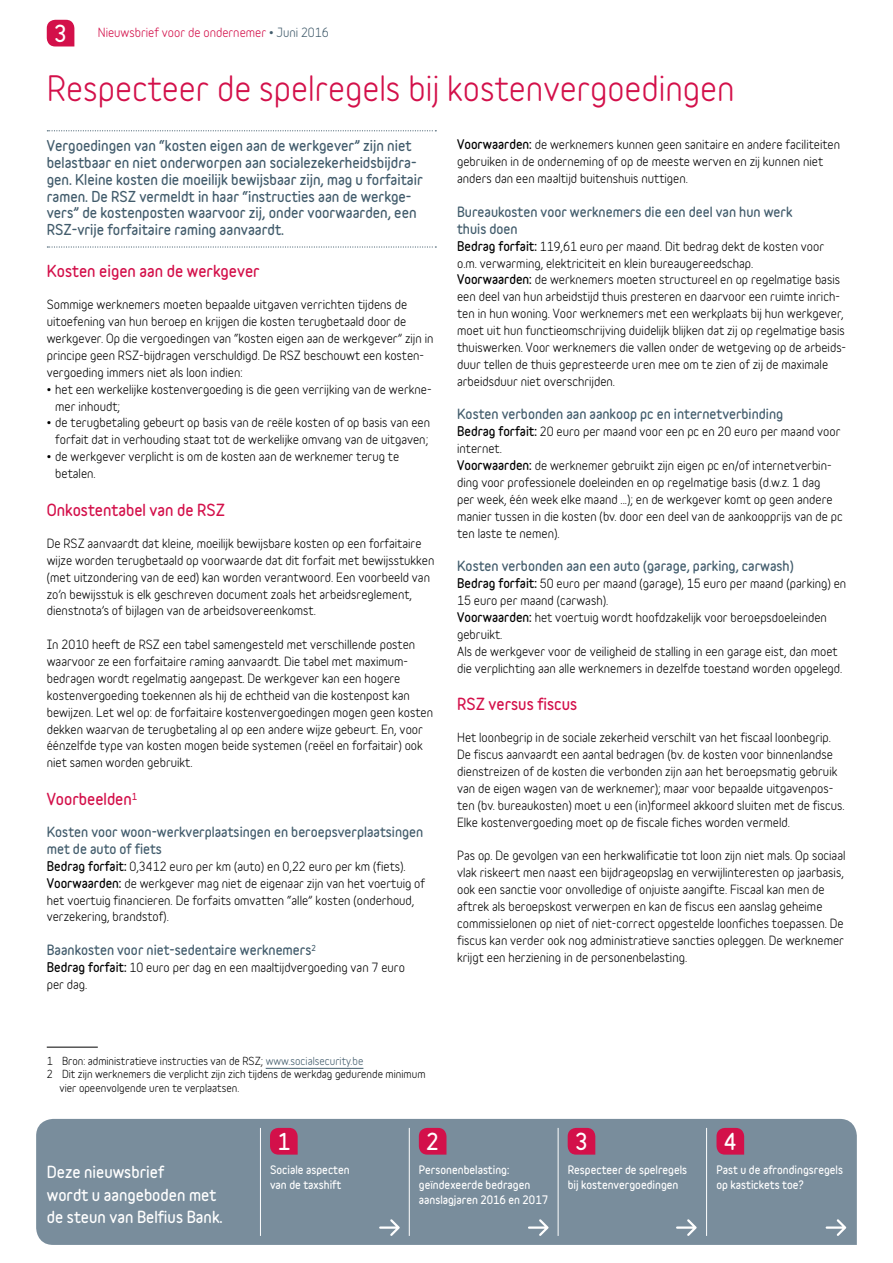
<style>
.page{position:relative;width:893px;height:1263px;background:#fff}
.page>*{position:absolute;margin:0;border:0;box-sizing:border-box;transform-origin:0 0}
.Titel{font:33px "Belfius Normal";color:#d3104a}
.t1{font:700 21px "Belfius Normal";color:#fff}
.Tussentitel_1{font:700 15px "Belfius Normal";color:#d3104a}
.t2{font:700 15px/22.5px "Belfius Normal";color:#fff}
.Inleiding{font:700 13.5px/16.8px "Belfius Normal";color:#425c6c}
.Tussentitel_2{font:700 12.75px/16.8px "Belfius Normal";color:#425c6c}
.Tekst{font:12px/16.8px "Belfius Normal";color:#000}
.t3{font:12px "Belfius Normal";color:#d3104a}
.t4{font:700 10.5px/15px "Belfius Normal";color:#fff}
.Tekst__voetnoot{font:10.5px/13.5px "Belfius Normal";color:#000}
.s1{font-weight:700}
.s2{color:#425c6c}
</style>
<div class="page">
<div style="left:36px;top:1119px;width:821px;height:126px;background:#798d9c"></div>
<hr style="left:409px;top:1128px;width:1px;height:108px;background:#fff">
<hr style="left:260px;top:1128px;width:1px;height:108px;background:#fff">
<hr style="left:558px;top:1128px;width:1px;height:108px;background:#fff">
<hr style="left:706px;top:1128px;width:1px;height:108px;background:#fff">
<svg style="left:270px;top:1128px;width:28px;height:26px"></svg>
<svg style="left:419px;top:1128px;width:27px;height:26px"></svg>
<svg style="left:568px;top:1128px;width:27px;height:26px"></svg>
<svg style="left:716px;top:1128px;width:28px;height:26px"></svg>
<svg style="left:47px;top:20px;width:27px;height:26px"></svg>
<svg style="left:379px;top:1219px;width:21px;height:17px"></svg>
<svg style="left:528px;top:1219px;width:21px;height:17px"></svg>
<svg style="left:676px;top:1219px;width:21px;height:17px"></svg>
<svg style="left:826px;top:1219px;width:20px;height:17px"></svg>
<svg style="left:47px;top:130px;width:389px;height:1px"></svg>
<svg style="left:47px;top:246px;width:389px;height:2px"></svg>
<hr style="left:47px;top:1047px;width:51px;height:1px;background:#000">
<hr style="left:266px;top:1068px;width:97px;height:1px;background:#425c6c">
<h2 class="t1" style="left:54px;top:17px;width:14px">3</h2>
<p class="Titel" style="left:47px;top:61px;width:689px">Respecteer de spelregels bij kostenvergoedingen</p>
<p class="Inleiding" style="left:47px;top:137px;width:378px">Vergoedingen van “kosten eigen aan de werkgever” zijn niet belastbaar en niet onderworpen aan socialezekerheidsbijdra&shy;gen. Kleine kosten die moeilijk bewijsbaar zijn, mag u forfaitair ramen. De RSZ vermeldt in haar “instructies aan de werkge&shy;vers” de kostenposten waarvoor zij, onder voorwaarden, een RSZ-vrije forfaitaire raming aanvaardt.</p>
<p class="Tussentitel_1" style="left:47px;top:260px;width:214px">Kosten eigen aan de werkgever</p>
<p class="Tekst" style="left:47px;top:295px;width:388px">Sommige werknemers moeten bepaalde uitgaven verrichten tijdens de uitoefening van hun beroep en krijgen die kosten terugbetaald door de werkgever. Op die vergoedingen van “kosten eigen aan de werkgever” zijn in principe geen RSZ-bijdragen verschuldigd. De RSZ beschouwt een kosten&shy;vergoeding immers niet als loon indien:</p>
<p class="Tekst" style="left:55px;top:379px;width:378px;text-indent:-9px">• het een werkelijke kostenvergoeding is die geen verrijking van de werkne&shy;mer inhoudt;</p>
<p class="Tekst" style="left:47px;top:413px;width:385px;text-align:center">• de terugbetaling gebeurt op basis van de reële kosten of op basis van een forfait dat in verhouding staat tot de werkelijke omvang van de uitgaven;</p>
<p class="Tekst" style="left:55px;top:447px;width:345px;text-indent:-9px">• de werkgever verplicht is om de kosten aan de werknemer terug te betalen.</p>
<p class="Tussentitel_1" style="left:47px;top:498px;width:180px">Onkostentabel van de RSZ</p>
<p class="Tekst" style="left:47px;top:534px;width:389px">De RSZ aanvaardt dat kleine, moeilijk bewijsbare kosten op een forfaitaire wijze worden terugbetaald op voorwaarde dat dit forfait met bewijsstukken (met uitzondering van de eed) kan worden verantwoord. Een voorbeeld van zo’n bewijsstuk is elk geschreven document zoals het arbeidsreglement, dienstnota’s of bijlagen van de arbeidsovereenkomst.</p>
<p class="Tekst" style="left:47px;top:635px;width:388px">In 2010 heeft de RSZ een tabel samengesteld met verschillende posten waarvoor ze een forfaitaire raming aanvaardt. Die tabel met maximum&shy;bedragen wordt regelmatig aangepast. De werkgever kan een hogere kostenvergoeding toekennen als hij de echtheid van die kostenpost kan bewijzen. Let wel op: de forfaitaire kostenvergoedingen mogen geen kosten dekken waarvan de terugbetaling al op een andere wijze gebeurt. En, voor éénzelfde type van kosten mogen beide systemen (reëel en forfaitair) ook niet samen worden gebruikt.</p>
<p class="Tussentitel_1" style="left:47px;top:787px;width:92px">Voorbeelden<sup>1</sup></p>
<p class="Tussentitel_2" style="left:47px;top:823px;width:378px">Kosten voor woon-werkverplaatsingen en beroepsverplaatsingen met de auto of fiets</p>
<p class="Tekst" style="left:47px;top:856px;width:360px"><span class="s1">Bedrag forfait:</span> 0,3412 euro per km (auto) en 0,22 euro per km (fiets).</p>
<p class="Tekst" style="left:47px;top:873px;width:380px"><span class="s1">Voorwaarden:</span> de werkgever mag niet de eigenaar zijn van het voertuig of het voertuig financieren. De forfaits omvatten “alle” kosten (onderhoud, verzekering, brandstof).</p>
<p class="Tussentitel_2" style="left:47px;top:941px;width:271px">Baankosten voor niet-sedentaire werknemers<sup>2</sup></p>
<p class="Tekst" style="left:47px;top:958px;width:360px"><span class="s1">Bedrag forfait:</span> 10 euro per dag en een maaltijdvergoeding van 7 euro per dag.</p>
<p class="t3" style="left:98px;top:23px;width:232px">Nieuwsbrief voor de ondernemer <span class="s2">• Juni 2016</span></p>
<p class="Tekst" style="left:457px;top:135px;width:384px"><span class="s1">Voorwaarden:</span> de werknemers kunnen geen sanitaire en andere faciliteiten gebruiken in de onderneming of op de meeste werven en zij kunnen niet anders dan een maaltijd buitenshuis nuttigen.</p>
<p class="Tussentitel_2" style="left:457px;top:203px;width:337px">Bureaukosten voor werknemers die een deel van hun werk thuis doen</p>
<p class="Tekst" style="left:457px;top:236px;width:369px"><span class="s1">Bedrag forfait:</span> 119,61 euro per maand. Dit bedrag dekt de kosten voor o.m. verwarming, elektriciteit en klein bureaugereedschap.</p>
<p class="Tekst" style="left:457px;top:270px;width:391px"><span class="s1">Voorwaarden:</span> de werknemers moeten structureel en op regelmatige basis een deel van hun arbeidstijd thuis presteren en daarvoor een ruimte inrich&shy;ten in hun woning. Voor werknemers met een werkplaats bij hun werkgever, moet uit hun functieomschrijving duidelijk blijken dat zij op regelmatige basis thuiswerken. Voor werknemers die vallen onder de wetgeving op de arbeids&shy;duur tellen de thuis gepresteerde uren mee om te zien of zij de maximale arbeidsduur niet overschrijden.</p>
<p class="Tussentitel_2" style="left:457px;top:406px;width:328px">Kosten verbonden aan aankoop pc en internetverbinding</p>
<p class="Tekst" style="left:457px;top:422px;width:385px"><span class="s1">Bedrag forfait:</span> 20 euro per maand voor een pc en 20 euro per maand voor internet.</p>
<p class="Tekst" style="left:457px;top:456px;width:387px"><span class="s1">Voorwaarden:</span> de werknemer gebruikt zijn eigen pc en/of internetverbin&shy;ding voor professionele doeleinden en op regelmatige basis (d.w.z. 1 dag<br>per week, één week elke maand ...); en de werkgever komt op geen andere manier tussen in die kosten (bv. door een deel van de aankoopprijs van de pc ten laste te nemen).</p>
<p class="Tussentitel_2" style="left:457px;top:557px;width:338px">Kosten verbonden aan een auto (garage, parking, carwash)</p>
<p class="Tekst" style="left:457px;top:574px;width:391px"><span class="s1">Bedrag forfait:</span> 50 euro per maand (garage), 15 euro per maand (parking) en<br>15 euro per maand (carwash).</p>
<p class="Tekst" style="left:457px;top:608px;width:371px"><span class="s1">Voorwaarden:</span> het voertuig wordt hoofdzakelijk voor beroepsdoeleinden gebruikt.</p>
<p class="Tekst" style="left:457px;top:641px;width:387px">Als de werkgever voor de veiligheid de stalling in een garage eist, dan moet die verplichting aan alle werknemers in dezelfde toestand worden opgelegd.</p>
<p class="Tussentitel_1" style="left:457px;top:693px;width:122px">RSZ versus fiscus</p>
<p class="Tekst" style="left:457px;top:728px;width:389px">Het loonbegrip in de sociale zekerheid verschilt van het fiscaal loonbegrip.<br>De fiscus aanvaardt een aantal bedragen (bv. de kosten voor binnenlandse dienstreizen of de kosten die verbonden zijn aan het beroepsmatig gebruik van de eigen wagen van de werknemer); maar voor bepaalde uitgavenpos&shy;ten (bv. bureaukosten) moet u een (in)formeel akkoord sluiten met de fiscus.<br>Elke kostenvergoeding moet op de fiscale fiches worden vermeld.</p>
<p class="Tekst" style="left:457px;top:846px;width:390px">Pas op. De gevolgen van een herkwalificatie tot loon zijn niet mals. Op sociaal vlak riskeert men naast een bijdrageopslag en verwijlinteresten op jaarbasis, ook een sanctie voor onvolledige of onjuiste aangifte. Fiscaal kan men de aftrek als beroepskost verwerpen en kan de fiscus een aanslag geheime commissielonen op niet of niet-correct opgestelde loonfiches toepassen. De fiscus kan verder ook nog administratieve sancties opleggen. De werknemer krijgt een herziening in de personenbelasting.</p>
<p class="Tekst__voetnoot" style="left:47px;top:1053px;width:318px">1 Bron: administratieve instructies van de RSZ; <span class="s2">www.socialsecurity.be</span></p>
<p class="Tekst__voetnoot" style="left:60px;top:1066px;width:367px;text-indent:-13px">2 Dit zijn werknemers die verplicht zijn zich tijdens de werkdag gedurende minimum vier opeenvolgende uren te verplaatsen.</p>
<p class="t2" style="left:47px;top:1161px;width:177px">Deze nieuwsbrief<br>wordt u aangeboden met de steun van Belfius Bank.</p>
<h2 class="t1" style="left:277px;top:1125px;width:14px">1</h2>
<p class="t4" style="left:270px;top:1161px;width:81px">Sociale aspecten van de taxshift</p>
<h2 class="t1" style="left:426px;top:1125px;width:14px">2</h2>
<p class="t4" style="left:419px;top:1161px;width:131px">Personenbelasting: geïndexeerde bedragen aanslagjaren 2016 en 2017</p>
<h2 class="t1" style="left:575px;top:1125px;width:14px">3</h2>
<p class="t4" style="left:568px;top:1161px;width:121px">Respecteer de spelregels bij kostenvergoedingen</p>
<h2 class="t1" style="left:724px;top:1125px;width:14px">4</h2>
<p class="t4" style="left:716px;top:1161px;width:128px">Past u de afrondingsregels op kastickets toe?</p>
</div>
